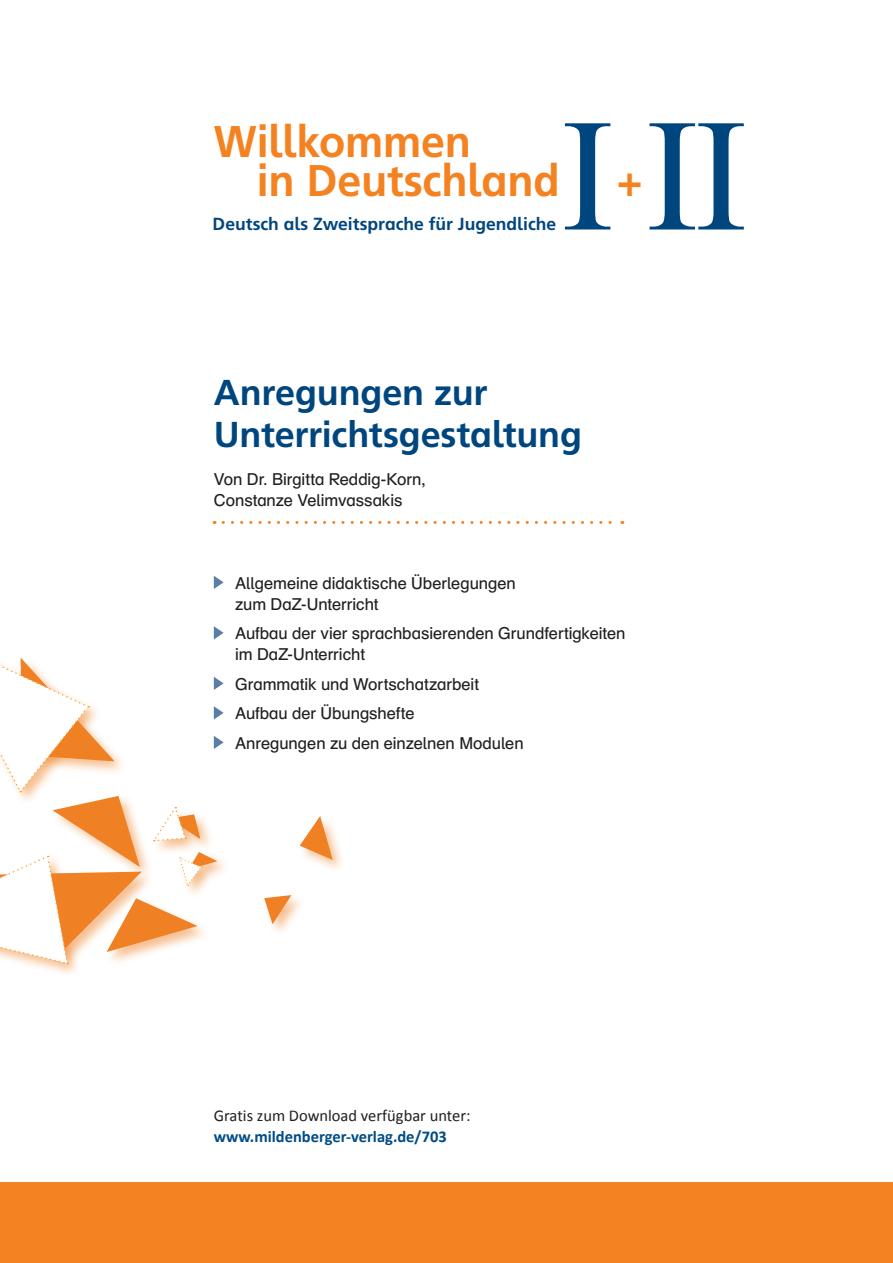
<style>
.page{position:relative;width:893px;height:1263px;background:#fff}
.page>*{position:absolute;margin:0;border:0;box-sizing:border-box;transform-origin:0 0}
.t1{font:700 44.4px "Frutiger SB";letter-spacing:-.01em;color:#f58220}
.t2{font:700 36px/42px "Frutiger SB";letter-spacing:-.005em;color:#00467e}
.t3{font:700 17.55px "Frutiger SB";color:#00467e}
.t4{font:16.5px/21px "Schulbuch Nord OT";letter-spacing:-.005em;color:#231f20}
.t5{font:16.5px "Calibri";color:#231f20}
.t6{font:700 16.5px "Calibri";color:#004c84}
</style>
<div class="page">
<svg style="left:565px;top:123px;width:45px;height:106px"></svg>
<svg style="left:649px;top:123px;width:95px;height:106px"></svg>
<svg style="left:214px;top:576px;width:10px;height:13px"></svg>
<svg style="left:223px;top:521px;width:400px;height:3px"></svg>
<div style="left:0;top:854px;width:82px;height:124px;background:#ef8023;opacity:.5"></div>
<div style="left:298px;top:814px;width:49px;height:60px;background:#ef8023;opacity:.5"></div>
<svg style="left:300px;top:816px;width:33px;height:44px"></svg>
<svg style="left:0;top:626px;width:224px;height:339px"></svg>
<div style="left:262px;top:892px;width:43px;height:46px;background:#ef8023;opacity:.5"></div>
<svg style="left:262px;top:892px;width:29px;height:32px"></svg>
<div style="left:0;top:1182px;width:893px;height:81px;background:#f58220"></div>
<h1 class="t1" style="left:214px;top:115px;width:259px">Willkommen</h1>
<h1 class="t1" style="left:257px;top:155px;width:304px">in Deutschland</h1>
<p class="t3" style="left:213px;top:213px;width:345px">Deutsch als Zweitsprache für Jugendliche</p>
<h1 class="t1" style="left:617px;top:155px;width:27px">+</h1>
<h2 class="t2" style="left:214px;top:372px;width:370px">Anregungen zur<br>Unterrichtsgestaltung</h2>
<p class="t4" style="left:214px;top:469px;width:214px">Von Dr. Birgitta Reddig-Korn,<br>Constanze Velimvassakis</p>
<p class="t4" style="left:235px;top:573px;width:282px">Allgemeine didaktische Überlegungen zum DaZ-Unterricht</p>
<p class="t4" style="left:235px;top:623px;width:392px">Aufbau der vier sprachbasierenden Grundfertigkeiten im DaZ-Unterricht</p>
<p class="t4" style="left:235px;top:670px;width:290px;line-height:29.5px">Grammatik und Wortschatzarbeit<br>Aufbau der Übungshefte<br>Anregungen zu den einzelnen Modulen</p>
<p class="t5" style="left:214px;top:1105px;width:258px">Gratis zum Download verfügbar unter:</p>
<p class="t6" style="left:214px;top:1126px;width:234px">www.mildenberger-verlag.de/703</p>
</div>
